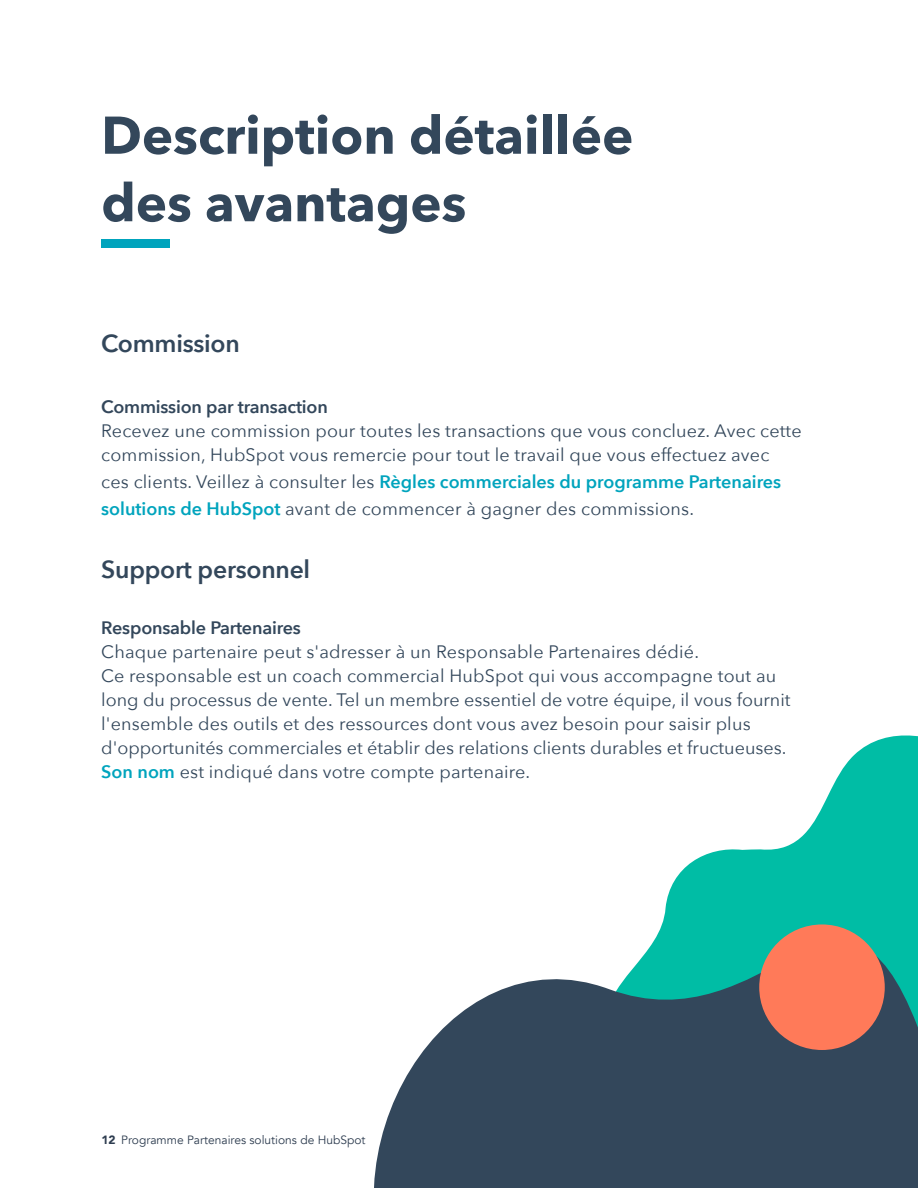
<style>
.page{position:relative;width:918px;height:1188px;background:#fff}
.page>*{position:absolute;margin:0;border:0;box-sizing:border-box;transform-origin:0 0}
.t1{font:700 52.5px/67.5px "Avenir Next";color:#33475b}
.t2{font:600 24.75px "Avenir Next";letter-spacing:-.01em;color:#33475b}
.t3{font:18px/24px "Avenir Next";letter-spacing:.01em;color:#33475b}
.t4{font:600 18px "Avenir Next";letter-spacing:-.01em;color:#33475b}
.t5{font:12px "Avenir";color:#2e3d50}
.s1{font-weight:600;color:#00a4bd}
.s2{font-weight:900}
</style>
<div class="page">
<svg style="left:809px;top:735px;width:109px;height:93px;fill:#00bda5"></svg>
<svg style="left:374px;top:828px;width:544px;height:360px;fill:#33475b"></svg>
<div style="left:101px;top:239px;width:69px;height:9px;background:#00a4bd"></div>
<div style="left:759px;top:924px;width:126px;height:126px;background:#ff7a59;border-radius:50%"></div>
<h1 class="t1" style="left:101px;top:101px;width:534px">Description détaillée des avantages</h1>
<h2 class="t2" style="left:101px;top:328px;width:140px">Commission</h2>
<p class="t4" style="left:101px;top:396px;width:228px">Commission par transaction</p>
<p class="t3" style="left:101px;top:419px;width:702px">Recevez une commission pour toutes les transactions que vous concluez. Avec cette commission, HubSpot vous remercie pour tout le travail que vous effectuez avec</p>
<p class="t3" style="left:101px;top:468px;width:682px;line-height:27px">ces clients. Veillez à consulter les <span class="s1">Règles commerciales du programme Partenaires solutions de HubSpot</span> avant de commencer à gagner des commissions.</p>
<h2 class="t2" style="left:101px;top:555px;width:211px">Support personnel</h2>
<p class="t4" style="left:101px;top:617px;width:201px">Responsable Partenaires</p>
<p class="t3" style="left:101px;top:639px;width:691px">Chaque partenaire peut s'adresser à un Responsable Partenaires dédié.<br>Ce responsable est un coach commercial HubSpot qui vous accompagne tout au long du processus de vente. Tel un membre essentiel de votre équipe, il vous fournit l'ensemble des outils et des ressources dont vous avez besoin pour saisir plus d'opportunités commerciales et établir des relations clients durables et fructueuses.<br><span class="s1">Son nom</span> est indiqué dans votre compte partenaire.</p>
<p class="t5" style="left:101px;top:1133px;width:266px"><span class="s2">12</span> Programme Partenaires solutions de HubSpot</p>
</div>
